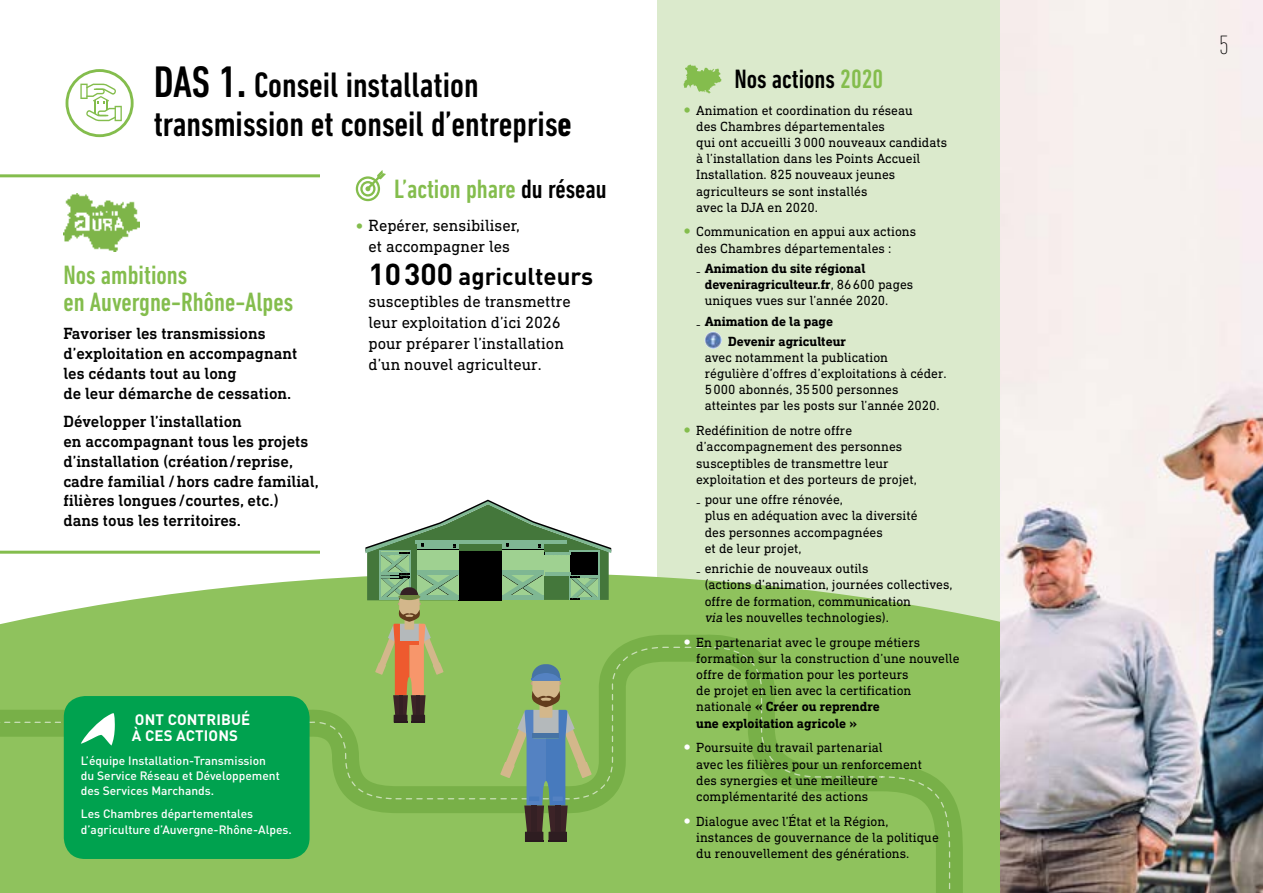
<style>
.page{position:relative;width:1263px;height:893px;background:#fff}
.page>*{position:absolute;margin:0;border:0;box-sizing:border-box;transform-origin:0 0}
.t1{font:500 condensed 36px/39px "DIN Next LT Pro";color:#000}
.t2{font:500 condensed 27px/27px "DIN Next LT Pro";color:#84bd4d}
.t3{font:500 condensed 27px "DIN Next LT Pro";color:#000}
.t4{font:200 condensed 27px "DIN Next LT Pro";color:#000}
.t5{font:700 24px "DIN Pro";color:#000}
.t6{font:500 16.5px/19.8px "DIN Next Slab Pro";color:#000}
.t7{font:16.5px/21px "DIN Next Slab Pro";color:#000}
.t8{font:700 15px/16.5px "DIN Pro";letter-spacing:.01em;color:#fff}
.t9{font:13.5px/16.2px "DIN Next Slab Pro";color:#000}
.t10{font:700 13.5px/16.2px "DIN Next Slab Pro";color:#000}
.t11{font:500 12px/15px "DIN Pro";color:#fff}
.s1{font-size:45px}
.s2{font-size:49.5px}
.s3{font-weight:700}
.s4{color:#000}
.s5{font-size:30px}
.s6{color:#84bd4d}
.s7{font-weight:400}
.s8{font-style:italic}
</style>
<div class="page">
<div style="left:658px;top:0;width:605px;height:893px;background:#dbeacc"></div>
<svg style="left:1px;top:577px;width:999px;height:316px;fill:#8fc25d"></svg>
<svg style="left:0;top:624px;width:976px;height:269px;background:#8dc05b"></svg>
<svg style="left:0;top:646px;width:951px;height:247px;background:#8dc05b"></svg>
<hr style="left:0;top:551px;width:320px;height:3px;background:#84bd4d">
<hr style="left:0;top:174px;width:320px;height:3px;background:#84bd4d">
<svg style="left:66px;top:69px;width:68px;height:68px"></svg>
<img style="left:63px;top:193px;width:77px;height:58px">
<img style="left:1000px;top:0;width:263px;height:893px">
<svg style="left:356px;top:170px;width:30px;height:31px"></svg>
<svg style="left:683px;top:64px;width:39px;height:30px"></svg>
<img style="left:705px;top:332px;width:17px;height:17px;border-radius:9px">
<div style="left:64px;top:696px;width:246px;height:163px;background:#00a24f;border-radius:21px"></div>
<svg style="left:0;top:713px;width:115px;height:33px"></svg>
<svg style="left:319px;top:500px;width:342px;height:342px;background:#91b770"></svg>
<hr style="left:400px;top:595px;width:19px;height:3px;background:#6e863f">
<svg style="left:674px;top:639px;width:31px;height:9px"></svg>
<svg style="left:684px;top:745px;width:6px;height:5px"></svg>
<svg style="left:684px;top:818px;width:6px;height:5px"></svg>
<h1 class="t1" style="left:154px;top:66px;width:419px"><span class="s1">DAS 1</span><span class="s2">.</span> Conseil installation transmission et conseil d’entrepris<span class="s3">e</span></h1>
<h2 class="t2" style="left:63px;top:261px;width:231px">Nos ambitions<br>en Auvergne-Rhône-Alpes</h2>
<p class="t6" style="left:63px;top:324px;width:236px">Favoriser les transmissions d’exploitation en accompagnant les cédants tout au long<br>de leur démarche de cessation.</p>
<p class="t6" style="left:63px;top:412px;width:257px">Développer l’installation<br>en accompagnant tous les projets d’installation (création / reprise, cadre familial /hors cadre familial, filières longues/courtes, etc.)<br>dans tous les territoires.</p>
<h2 class="t2" style="left:394px;top:175px;width:214px">L’action phare <span class="s4">du réseau</span></h2>
<p class="t7" style="left:369px;top:214px;width:153px">Repérer, sensibiliser, et accompagner les</p>
<h3 class="t5" style="left:369px;top:256px;width:226px"><span class="s5">10300</span> agriculteurs</h3>
<p class="t7" style="left:369px;top:291px;width:204px">susceptibles de transmettre leur exploitation d’ici 2026 pour préparer l’installation d’un nouvel agriculteur.</p>
<p class="t8" style="left:132px;top:709px;width:120px">ONT CONTRIBUÉ<br>À CES ACTIONS</p>
<p class="t11" style="left:81px;top:751px;width:200px">L’équipe Installation-Transmission du Service Réseau et Développement des Services Marchands.</p>
<p class="t11" style="left:81px;top:804px;width:213px;line-height:16.2px">Les Chambres départementales d’agriculture d’Auvergne-Rhône-Alpes.</p>
<h2 class="t3" style="left:734px;top:64px;width:150px">Nos actions <span class="s6">2020</span></h2>
<p class="t9" style="left:696px;top:102px;width:253px">Animation et coordination du réseau<br>des Chambres départementales<br>qui ont accueilli 3 000 nouveaux candidats à l’installation dans les Points Accueil Installation. 825 nouveaux jeunes agriculteurs se sont installés<br>avec la DJA en 2020.</p>
<p class="t9" style="left:696px;top:224px;width:221px">Communication en appui aux actions des Chambres départementales :</p>
<p class="t10" style="left:705px;top:260px;width:210px;text-indent:-9px"><span class="s7">₋</span> Animation du site régional deveniragriculteur.fr<span class="s7">, 86600 pages uniques vues sur l’année 2020.</span></p>
<p class="t10" style="left:728px;top:311px;width:120px;line-height:19.6px;text-indent:-32px"><span class="s7">₋</span> Animation de la page<br>Devenir agriculteur</p>
<p class="t9" style="left:705px;top:349px;width:244px">avec notamment la publication<br>régulière d’offres d’exploitations à céder.<br>5 000 abonnés, 35500 personnes atteintes par les posts sur l’année 2020.</p>
<p class="t9" style="left:696px;top:422px;width:222px">Redéfinition de notre offre d’accompagnement des personnes susceptibles de transmettre leur exploitation et des porteurs de projet,</p>
<p class="t9" style="left:705px;top:491px;width:214px;text-indent:-9px">₋ pour une offre rénovée,<br>plus en adéquation avec la diversité des personnes accompagnées<br>et de leur projet,</p>
<p class="t9" style="left:705px;top:560px;width:249px;text-indent:-9px">₋ enrichie de nouveaux outils<br>(actions d’animation, journées collectives, offre de formation, communication<br><span class="s8">via</span> les nouvelles technologies).</p>
<p class="t9" style="left:696px;top:634px;width:265px">En partenariat avec le groupe métiers formation sur la construction d’une nouvelle offre de formation pour les porteurs<br>de projet en lien avec la certification nationale <span class="s3">« Créer ou reprendre<br>une exploitation agricole »</span></p>
<p class="t9" style="left:696px;top:739px;width:227px">Poursuite du travail partenarial<br>avec les filières pour un renforcement des synergies et une meilleure complémentarité des actions</p>
<p class="t9" style="left:696px;top:813px;width:244px">Dialogue avec l’État et la Région, instances de gouvernance de la politique du renouvellement des générations.</p>
<h2 class="t4" style="left:1219px;top:30px;width:11px">5</h2>
</div>
